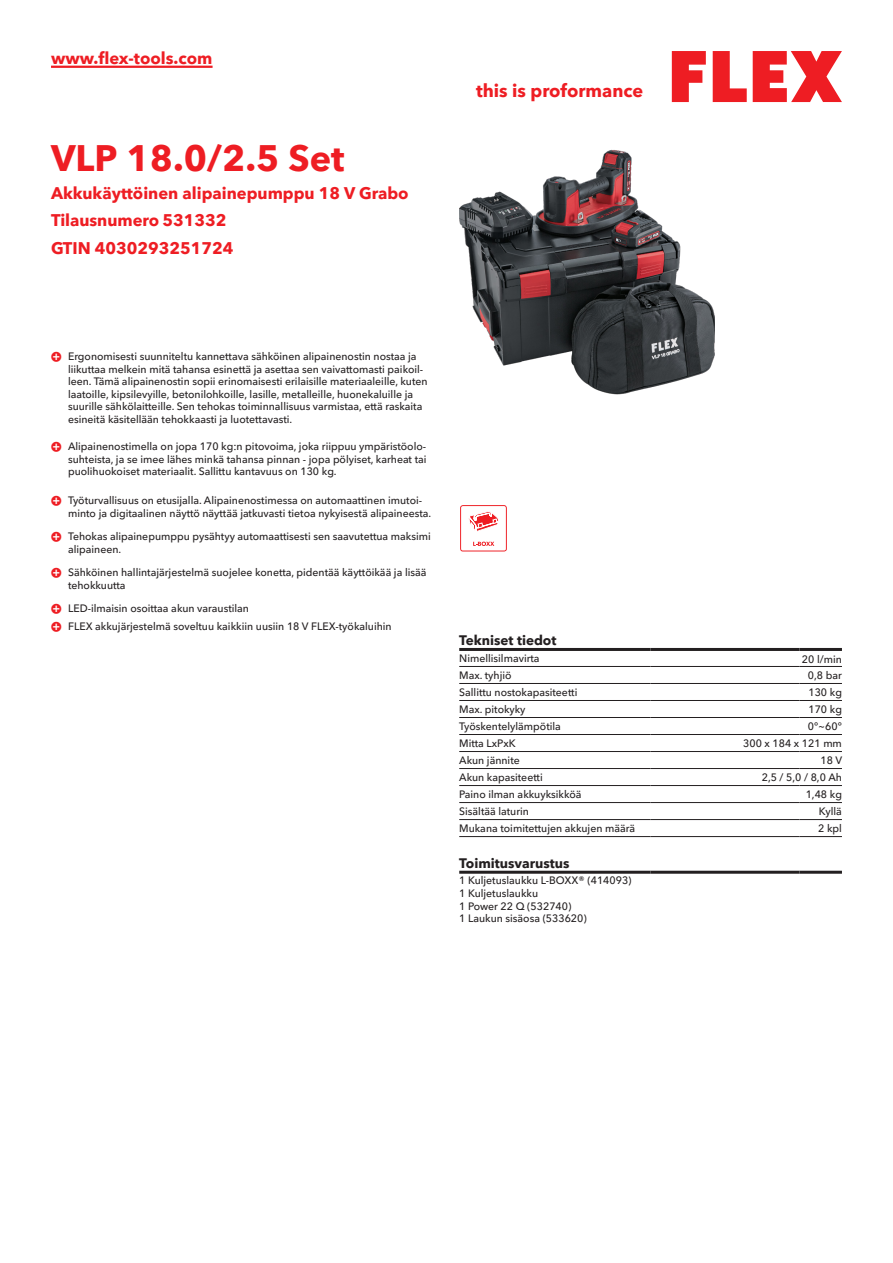
<style>
.page{position:relative;width:893px;height:1263px;background:#fff}
.page>*{position:absolute;margin:0;border:0;box-sizing:border-box;transform-origin:0 0}
.CB_AF_Product-name{font:700 36px "Avenir Next W1 G";color:#ee1d23}
.t1{font:700 18px "Avenir Next W1 G";color:#ee1d23}
.CB_AF_Product-short{font:700 16.5px "Avenir Next W1 G";color:#ee1d23}
.CB_AF_Order-number{font:700 16.5px "Avenir Next W1 G";color:#ee1d23}
.CB_AF_Table-headline{font:700 13.5px "Avenir Next W1 G";color:#231f20}
.CB_AF_Table-specific{font:500 10.5px/12.6px "Avenir Next W1 G";color:#231f20}
</style>
<div class="page">
<svg style="left:672px;top:51px;width:34px;height:51px"></svg>
<svg style="left:713px;top:51px;width:34px;height:51px"></svg>
<svg style="left:753px;top:51px;width:89px;height:51px"></svg>
<hr style="left:51px;top:66px;width:162px;height:2px;background:#ee1d23">
<img style="left:459px;top:149px;width:255px;height:246px">
<hr style="left:459px;top:666px;width:192px;height:1px;background:#231f20">
<hr style="left:651px;top:666px;width:148px;height:1px;background:#231f20">
<hr style="left:799px;top:666px;width:43px;height:1px;background:#231f20">
<hr style="left:459px;top:683px;width:192px;height:1px;background:#231f20">
<hr style="left:651px;top:683px;width:148px;height:1px;background:#231f20">
<hr style="left:799px;top:683px;width:43px;height:1px;background:#231f20">
<hr style="left:459px;top:700px;width:192px;height:1px;background:#231f20">
<hr style="left:651px;top:700px;width:148px;height:1px;background:#231f20">
<hr style="left:799px;top:700px;width:43px;height:1px;background:#231f20">
<hr style="left:459px;top:717px;width:192px;height:1px;background:#231f20">
<hr style="left:651px;top:717px;width:148px;height:1px;background:#231f20">
<hr style="left:799px;top:717px;width:43px;height:1px;background:#231f20">
<hr style="left:459px;top:734px;width:192px;height:1px;background:#231f20">
<hr style="left:651px;top:734px;width:148px;height:1px;background:#231f20">
<hr style="left:799px;top:734px;width:43px;height:1px;background:#231f20">
<hr style="left:459px;top:751px;width:192px;height:1px;background:#231f20">
<hr style="left:651px;top:751px;width:148px;height:1px;background:#231f20">
<hr style="left:799px;top:751px;width:43px;height:1px;background:#231f20">
<hr style="left:459px;top:768px;width:192px;height:1px;background:#231f20">
<hr style="left:651px;top:768px;width:148px;height:1px;background:#231f20">
<hr style="left:799px;top:768px;width:43px;height:1px;background:#231f20">
<hr style="left:459px;top:785px;width:192px;height:1px;background:#231f20">
<hr style="left:651px;top:785px;width:148px;height:1px;background:#231f20">
<hr style="left:799px;top:785px;width:43px;height:1px;background:#231f20">
<hr style="left:459px;top:802px;width:192px;height:1px;background:#231f20">
<hr style="left:651px;top:802px;width:148px;height:1px;background:#231f20">
<hr style="left:799px;top:802px;width:43px;height:1px;background:#231f20">
<hr style="left:459px;top:819px;width:192px;height:1px;background:#231f20">
<hr style="left:651px;top:819px;width:148px;height:1px;background:#231f20">
<hr style="left:799px;top:819px;width:43px;height:1px;background:#231f20">
<hr style="left:459px;top:836px;width:192px;height:1px;background:#231f20">
<hr style="left:651px;top:836px;width:148px;height:1px;background:#231f20">
<hr style="left:799px;top:836px;width:43px;height:1px;background:#231f20">
<hr style="left:459px;top:648px;width:192px;height:3px;background:#231f20">
<hr style="left:651px;top:648px;width:148px;height:3px;background:#231f20">
<hr style="left:799px;top:648px;width:43px;height:3px;background:#231f20">
<hr style="left:459px;top:871px;width:192px;height:3px;background:#231f20">
<hr style="left:651px;top:871px;width:148px;height:3px;background:#231f20">
<hr style="left:799px;top:871px;width:43px;height:3px;background:#231f20">
<svg style="left:460px;top:505px;width:47px;height:46px"></svg>
<h3 class="CB_AF_Product-short" style="left:51px;top:45px;width:163px">www.flex-tools.com</h3>
<p class="CB_AF_Product-name" style="left:51px;top:130px;width:295px">VLP 18.0/2.5 Set</p>
<p class="CB_AF_Product-short" style="left:51px;top:180px;width:359px">Akkukäyttöinen alipainepumppu 18 V Grabo</p>
<p class="CB_AF_Order-number" style="left:51px;top:207px;width:177px">Tilausnumero 531332</p>
<p class="CB_AF_Order-number" style="left:51px;top:235px;width:184px">GTIN 4030293251724</p>
<h2 class="t1" style="left:476px;top:77px;width:169px">this is proformance</h2>
<p class="CB_AF_Table-specific" style="left:68px;top:349px;width:361px">Ergonomisesti suunniteltu kannettava sähköinen alipainenostin nostaa ja liikuttaa melkein mitä tahansa esinettä ja asettaa sen vaivattomasti paikoil&shy;leen. Tämä alipainenostin sopii erinomaisesti erilaisille materiaaleille, kuten laatoille, kipsilevyille, betonilohkoille, lasille, metalleille, huonekaluille ja suurille sähkölaitteille. Sen tehokas toiminnallisuus varmistaa, että raskaita esineitä käsitellään tehokkaasti ja luotettavasti.</p>
<p class="CB_AF_Table-specific" style="left:68px;top:439px;width:360px;text-align:justify">Alipainenostimella on jopa 170 kg:n pitovoima, joka riippuu ympäristöolo&shy;suhteista, ja se imee lähes minkä tahansa pinnan - jopa pölyiset, karheat tai puolihuokoiset materiaalit. Sallittu kantavuus on 130 kg.</p>
<p class="CB_AF_Table-specific" style="left:68px;top:493px;width:365px">Työturvallisuus on etusijalla. Alipainenostimessa on automaattinen imutoi&shy;minto ja digitaalinen näyttö näyttää jatkuvasti tietoa nykyisestä alipaineesta.</p>
<p class="CB_AF_Table-specific" style="left:68px;top:529px;width:364px">Tehokas alipainepumppu pysähtyy automaattisesti sen saavutettua maksimi alipaineen.</p>
<p class="CB_AF_Table-specific" style="left:68px;top:565px;width:360px">Sähköinen hallintajärjestelmä suojelee konetta, pidentää käyttöikää ja lisää tehokkuutta</p>
<p class="CB_AF_Table-specific" style="left:68px;top:601px;width:183px">LED-ilmaisin osoittaa akun varaustilan</p>
<p class="CB_AF_Table-specific" style="left:68px;top:619px;width:325px">FLEX akkujärjestelmä soveltuu kaikkiin uusiin 18 V FLEX-työkaluihin</p>
<p class="CB_AF_Table-headline" style="left:459px;top:630px;width:99px">Tekniset tiedot</p>
<p class="CB_AF_Table-specific" style="left:459px;top:651px;width:82px">Nimellisilmavirta</p>
<p class="CB_AF_Table-specific" style="left:802px;top:652px;width:41px">20 l/min</p>
<p class="CB_AF_Table-specific" style="left:459px;top:668px;width:54px">Max. tyhjiö</p>
<p class="CB_AF_Table-specific" style="left:808px;top:668px;width:36px">0,8 bar</p>
<p class="CB_AF_Table-specific" style="left:459px;top:685px;width:120px">Sallittu nostokapasiteetti</p>
<p class="CB_AF_Table-specific" style="left:808px;top:685px;width:35px">130 kg</p>
<p class="CB_AF_Table-specific" style="left:459px;top:702px;width:68px">Max. pitokyky</p>
<p class="CB_AF_Table-specific" style="left:808px;top:702px;width:35px">170 kg</p>
<p class="CB_AF_Table-specific" style="left:459px;top:719px;width:103px">Työskentelylämpötila</p>
<p class="CB_AF_Table-specific" style="left:808px;top:719px;width:36px">0°~60°</p>
<p class="CB_AF_Table-specific" style="left:459px;top:736px;width:58px">Mitta LxPxK</p>
<p class="CB_AF_Table-specific" style="left:743px;top:736px;width:100px">300 x 184 x 121 mm</p>
<p class="CB_AF_Table-specific" style="left:459px;top:753px;width:62px">Akun jännite</p>
<p class="CB_AF_Table-specific" style="left:820px;top:753px;width:23px">18 V</p>
<p class="CB_AF_Table-specific" style="left:459px;top:770px;width:85px">Akun kapasiteetti</p>
<p class="CB_AF_Table-specific" style="left:762px;top:770px;width:82px">2,5 / 5,0 / 8,0 Ah</p>
<p class="CB_AF_Table-specific" style="left:459px;top:787px;width:124px">Paino ilman akkuyksikköä</p>
<p class="CB_AF_Table-specific" style="left:806px;top:787px;width:38px">1,48 kg</p>
<p class="CB_AF_Table-specific" style="left:459px;top:804px;width:71px">Sisältää laturin</p>
<p class="CB_AF_Table-specific" style="left:819px;top:804px;width:25px">Kyllä</p>
<p class="CB_AF_Table-specific" style="left:459px;top:821px;width:177px">Mukana toimitettujen akkujen määrä</p>
<p class="CB_AF_Table-specific" style="left:818px;top:821px;width:25px">2 kpl</p>
<p class="CB_AF_Table-headline" style="left:459px;top:852px;width:112px">Toimitusvarustus</p>
<p class="CB_AF_Table-specific" style="left:459px;top:873px;width:174px">1 Kuljetuslaukku L-BOXX® (414093)<br>1 Kuljetuslaukku<br>1 Power 22 Q (532740)<br>1 Laukun sisäosa (533620)</p>
</div>
